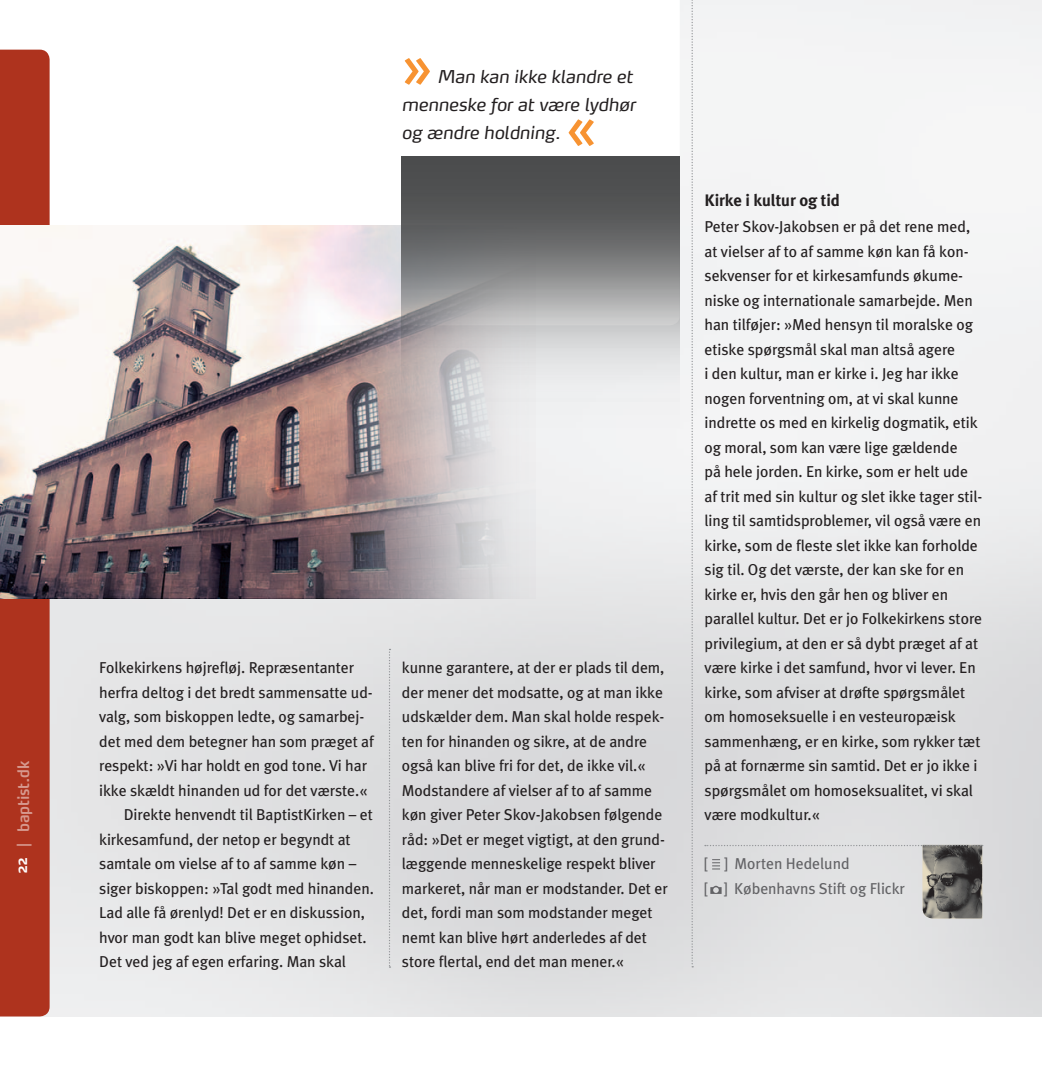
<style>
.page{position:relative;width:1042px;height:1067px;background:#fff}
.page>*{position:absolute;margin:0;border:0;box-sizing:border-box;transform-origin:0 0}
.Citat{font:600 52.5px "Max OT";color:#f79332}
.Citat-2{font:italic 17.5px/28px "Max OT";letter-spacing:-.005em;color:#231f20}
.Mellemrubrik_9_14_co{font:700 16.62px "Meta Plus";letter-spacing:-.005em;color:#231f20}
.Brødtxt_9_14{font:15.75px/24.5px "Meta Plus";letter-spacing:-.005em;color:#231f20}
.Byline_copy{font:15.75px "Meta Plus";letter-spacing:-.005em;color:#636366}
.Manchet{font:600 15.75px "Max OT";letter-spacing:-.02em;color:#fff;scale:.93 1}
</style>
<div class="page">
<div style="left:0;top:50px;width:50px;height:966px;background:#ae331e"></div>
<img style="left:0;top:225px;width:536px;height:374px">
<svg style="left:389px;top:649px;width:1px;height:318px"></svg>
<svg style="left:691px;top:0;width:2px;height:967px"></svg>
<img style="left:402px;top:156px;width:278px;height:272px">
<svg style="left:705px;top:845px;width:278px;height:73px;background:#c4c4c4"></svg>
<p class="Manchet" style="left:13px;top:846px;width:94px;rotate:-90deg">| baptist.dk</p>
<p class="Manchet" style="left:11px;top:874px;width:19px;rotate:-90deg">22</p>
<p class="Citat" style="left:402px;top:33px;width:32px">»</p>
<p class="Citat-2" style="left:402px;top:62px;width:235px;text-indent:35px">Man kan ikke klandre et menneske for at være lydhør og ændre holdning.</p>
<p class="Citat" style="left:566px;top:95px;width:32px">«</p>
<p class="Brødtxt_9_14" style="left:99px;top:655px;width:276px">Folkekirkens højrefløj. Repræsentanter herfra deltog i det bredt sammensatte ud&shy;valg, som biskoppen ledte, og samarbej&shy;det med dem betegner han som præget af respekt: »Vi har holdt en god tone. Vi har ikke skældt hinanden ud for det værste.«</p>
<p class="Brødtxt_9_14" style="left:99px;top:802px;width:276px;text-indent:25px">Direkte henvendt til BaptistKirken – et kirkesamfund, der netop er begyndt at samtale om vielse af to af samme køn – siger biskoppen: »Tal godt med hinanden.<br>Lad alle få ørenlyd! Det er en diskussion, hvor man godt kan blive meget ophidset.<br>Det ved jeg af egen erfaring. Man skal</p>
<p class="Brødtxt_9_14" style="left:402px;top:655px;width:267px">kunne garantere, at der er plads til dem, der mener det modsatte, og at man ikke udskælder dem. Man skal holde respek&shy;ten for hinanden og sikre, at de andre også kan blive fri for det, de ikke vil.« Modstandere af vielser af to af samme køn giver Peter Skov-Jakobsen følgende råd: »Det er meget vigtigt, at den grund&shy;læggende menneskelige respekt bliver markeret, når man er modstander. Det er det, fordi man som modstander meget nemt kan blive hørt anderledes af det store flertal, end det man mener.«</p>
<p class="Mellemrubrik_9_14_co" style="left:704px;top:190px;width:137px">Kirke i kultur og tid</p>
<p class="Brødtxt_9_14" style="left:704px;top:214px;width:279px">Peter Skov-Jakobsen er på det rene med, at vielser af to af samme køn kan få kon&shy;sekvenser for et kirkesamfunds økume&shy;niske og internationale samarbejde. Men han tilføjer: »Med hensyn til moralske og etiske spørgsmål skal man altså agere<br>i den kultur, man er kirke i. Jeg har ikke nogen forventning om, at vi skal kunne indrette os med en kirkelig dogmatik, etik og moral, som kan være lige gældende<br>på hele jorden. En kirke, som er helt ude af trit med sin kultur og slet ikke tager stil&shy;ling til samtidsproblemer, vil også være en kirke, som de fleste slet ikke kan forholde sig til. Og det værste, der kan ske for en kirke er, hvis den går hen og bliver en parallel kultur. Det er jo Folkekirkens store privilegium, at den er så dybt præget af at være kirke i det samfund, hvor vi lever. En kirke, som afviser at drøfte spørgsmålet om homoseksuelle i en vesteuropæisk sammenhæng, er en kirke, som rykker tæt på at fornærme sin samtid. Det er jo ikke i spørgsmålet om homoseksualitet, vi skal være modkultur.«</p>
<p class="Byline_copy" style="left:704px;top:854px;width:147px">[ ] Morten Hedelund</p>
<p class="Byline_copy" style="left:704px;top:879px;width:202px">[ ] Københavns Stift og Flickr</p>
</div>
